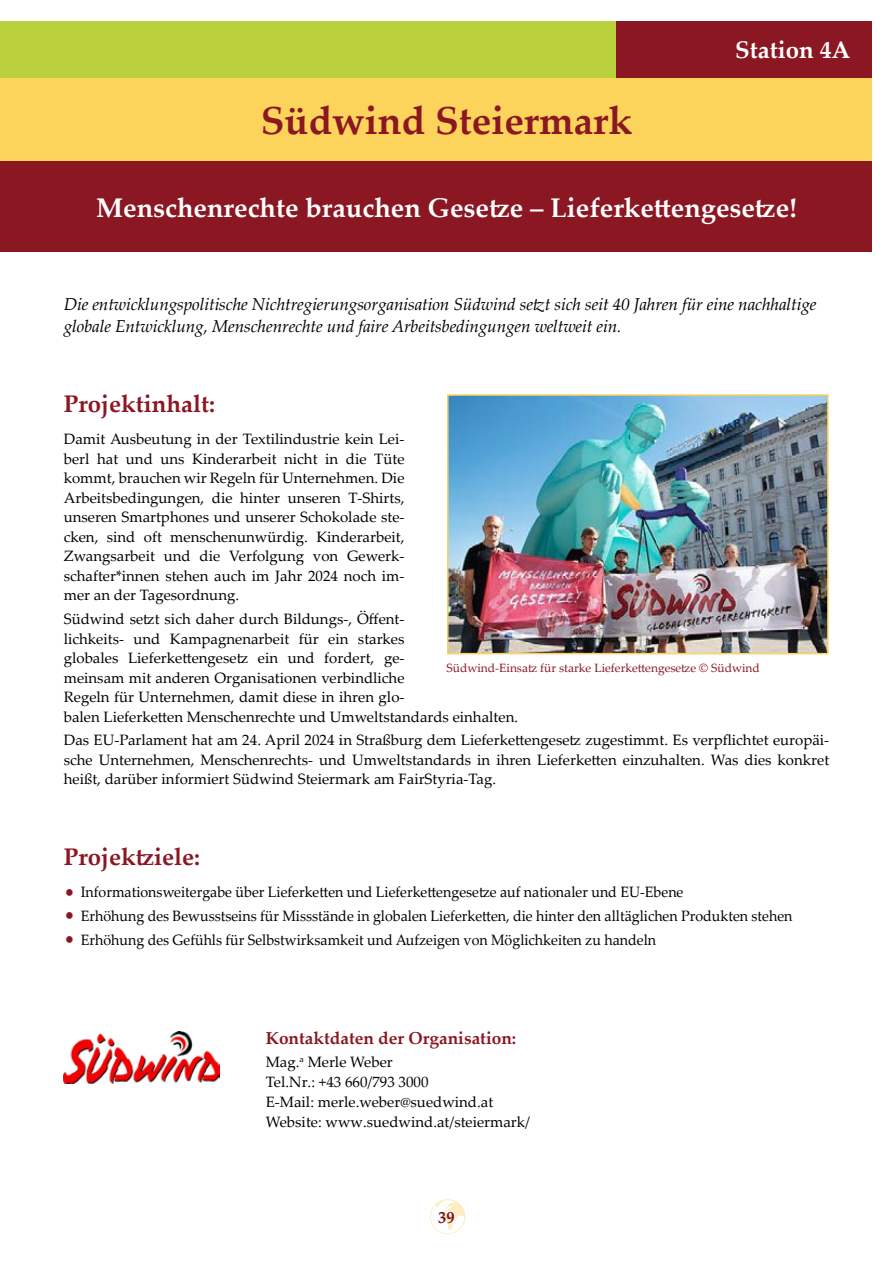
<style>
.page{position:relative;width:893px;height:1263px;background:#fff}
.page>*{position:absolute;margin:0;border:0;box-sizing:border-box;transform-origin:0 0}
.t1{font:700 39px "Palatino Linotype";color:#8a1722}
.t2{font:700 27px "Palatino Linotype";color:#fff}
.t3{font:700 24px "Palatino Linotype";color:#8a1722}
.t4{font:700 24px "Palatino Linotype";color:#fff}
.t5{font:italic 17.25px/21.8px "Palatino Linotype";letter-spacing:-.01em;color:#000}
.t6{font:700 17.25px "Palatino Linotype";color:#8a1722}
.t7{font:700 16.5px "Palatino Linotype";color:#761522}
.t8{font:15px/19.5px "Palatino Linotype";color:#000;text-align:justify}
.t9{font:15px/23.7px "Palatino Linotype";color:#000;scale:.95 1}
.t10{font:12px "Palatino Linotype";color:#8a1722}
</style>
<div class="page">
<div style="left:0;top:21px;width:872px;height:57px;background:#bbd03d"></div>
<div style="left:0;top:78px;width:872px;height:84px;background:#fcd35b"></div>
<div style="left:0;top:162px;width:872px;height:90px;background:#8a1722"></div>
<svg style="left:430px;top:1199px;width:35px;height:35px"></svg>
<div style="left:617px;top:21px;width:255px;height:57px;background:#8a1722"></div>
<img style="left:450px;top:397px;width:376px;height:254px">
<div style="left:447px;top:394px;width:382px;height:260px;border:2px solid #fcd35b"></div>
<img style="left:64px;top:1032px;width:156px;height:51px">
<h1 class="t1" style="left:261px;top:93px;width:373px">Südwind Steiermark</h1>
<h3 class="t4" style="left:735px;top:33px;width:117px">Station 4A</h3>
<h2 class="t2" style="left:96px;top:188px;width:702px">Menschenrechte brauchen Gesetze – Lieferkettengesetze!</h2>
<p class="t5" style="left:64px;top:293px;width:754px">Die entwicklungspolitische Nichtregierungsorganisation Südwind setzt sich seit 40 Jahren für eine nachhaltige globale Entwicklung, Menschenrechte und faire Arbeitsbedingungen weltweit ein.</p>
<h3 class="t3" style="left:64px;top:387px;width:153px">Projektinhalt:</h3>
<p class="t8" style="left:64px;top:429px;width:342px">Damit Ausbeutung in der Textilindustrie kein Lei&shy;berl hat und uns Kinderarbeit nicht in die Tüte kommt, brauchen wir Regeln für Unternehmen. Die Arbeitsbedingungen, die hinter unseren T-Shirts, unseren Smartphones und unserer Schokolade ste&shy;cken, sind oft menschenunwürdig. Kinderarbeit, Zwangsarbeit und die Verfolgung von Gewerk&shy;schafter*innen stehen auch im Jahr 2024 noch im&shy;mer an der Tagesordnung.</p>
<p class="t8" style="left:64px;top:609px;width:456px;text-align:left">Südwind setzt sich daher durch Bildungs-, Öffent-<br>lichkeits- und Kampagnenarbeit für ein starkes<br>globales Lieferkettengesetz ein und fordert, ge-<br>meinsam mit anderen Organisationen verbindliche<br>Regeln für Unternehmen, damit diese in ihren glo-<br>balen Lieferketten Menschenrechte und Umweltstandards einhalten.</p>
<p class="t8" style="left:64px;top:730px;width:767px">Das EU-Parlament hat am 24. April 2024 in Straßburg dem Lieferkettengesetz zugestimmt. Es verpflichtet europäi&shy;sche Unternehmen, Menschenrechts- und Umweltstandards in ihren Lieferketten einzuhalten. Was dies konkret heißt, darüber informiert Südwind Steiermark am FairStyria-Tag.</p>
<p class="t10" style="left:446px;top:659px;width:315px">Südwind-Einsatz für starke Lieferkettengesetze © Südwind</p>
<h3 class="t3" style="left:64px;top:840px;width:138px">Projektziele:</h3>
<p class="t9" style="left:81px;top:879px;width:751px">Informationsweitergabe über Lieferketten und Lieferkettengesetze auf nationaler und EU-Ebene<br>Erhöhung des Bewusstseins für Missstände in globalen Lieferketten, die hinter den alltäglichen Produkten stehen<br>Erhöhung des Gefühls für Selbstwirksamkeit und Aufzeigen von Möglichkeiten zu handeln</p>
<p class="t6" style="left:266px;top:1026px;width:252px">Kontaktdaten der Organisation:</p>
<p class="t8" style="left:266px;top:1051px;width:266px;line-height:20.1px;text-align:left">Mag.<sup>a</sup> Merle Weber<br>Tel.Nr.: +43 660/793 3000<br>E-Mail: merle.weber@suedwind.at<br>Website: www.suedwind.at/steiermark/</p>
<p class="t7" style="left:438px;top:1206px;width:18px">39</p>
</div>
